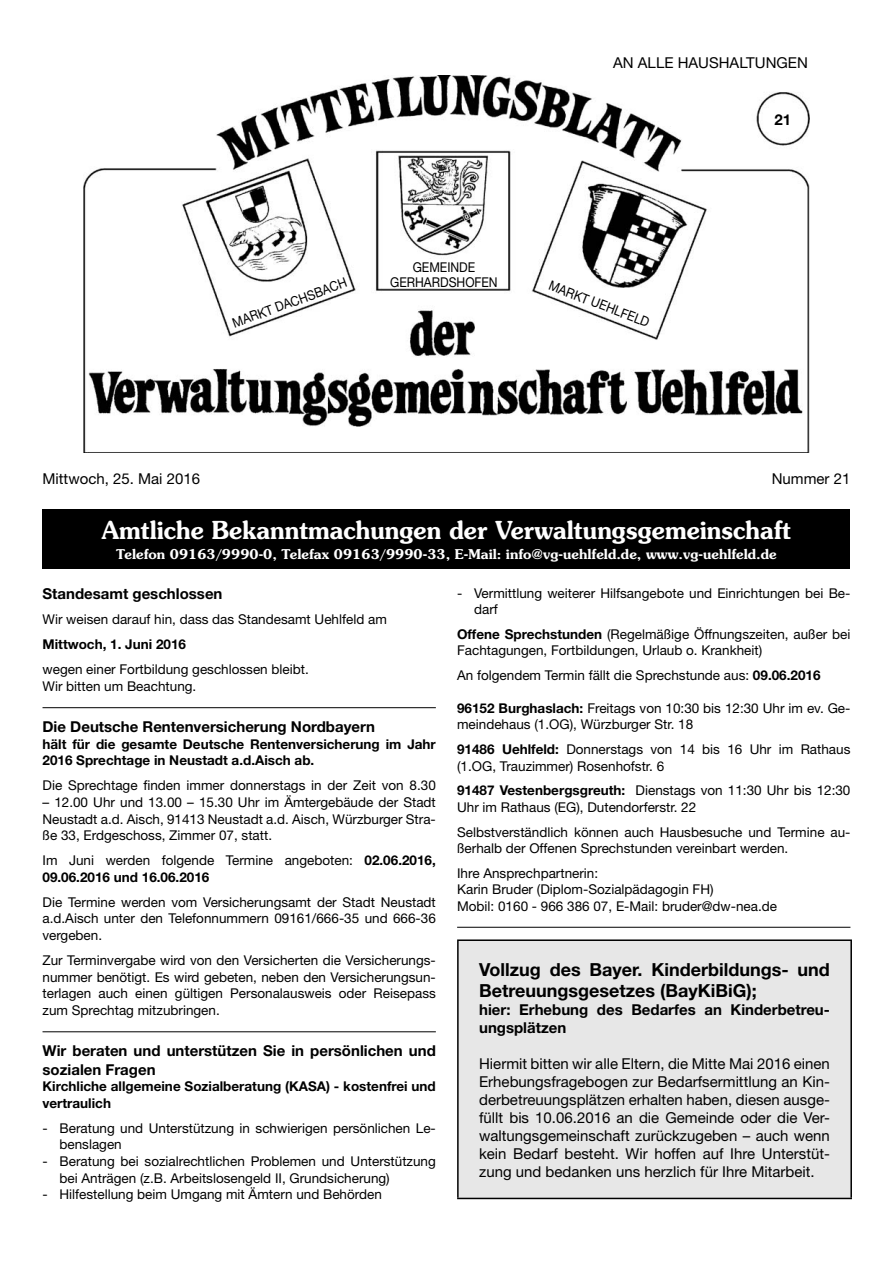
<style>
.page{position:relative;width:893px;height:1263px;background:#fff}
.page>*{position:absolute;margin:0;border:0;box-sizing:border-box;transform-origin:0 0}
.t1{font:600 24.75px "Souvenir";color:#fff;scale:.95 1}
.t2{font:700 18px/21.6px "Helvetica Neue";color:#000}
.t3{font:15px/18px "Helvetica Neue";color:#000;text-align:justify}
.t4{font:700 15px/18.5px "Helvetica Neue";color:#000}
.t5{font:13.5px/16.6px "Helvetica Neue";color:#000}
.t6{font:700 13.5px/16.6px "Helvetica Neue";color:#000}
.t7{font:600 13.5px "Souvenir";color:#fff}
.t8{font:13.5px/15px "Helvetica Neue";color:#000;text-align:center;scale:.9 1}
.s1{font-weight:700}
</style>
<div class="page">
<img style="left:84px;top:75px;width:725px;height:378px">
<hr style="left:43px;top:707px;width:393px;height:1px;background:#000">
<hr style="left:43px;top:1031px;width:393px;height:1px;background:#000">
<hr style="left:457px;top:927px;width:393px;height:1px;background:#000">
<div style="left:458px;top:940px;width:393px;height:258px;background:#e7e7e7"></div>
<hr style="left:457px;top:939px;width:395px;height:2px;background:#000">
<hr style="left:457px;top:941px;width:2px;height:257px;background:#000">
<hr style="left:850px;top:941px;width:2px;height:257px;background:#000">
<hr style="left:457px;top:1198px;width:395px;height:1px;background:#000">
<div style="left:43px;top:509px;width:807px;height:59px;background:#000"></div>
<p class="t3" style="left:613px;top:56px;width:196px">AN ALLE HAUSHALTUNGEN</p>
<p class="t8" style="left:390px;top:261px;width:121px">GEMEINDE<br>GERHARDSHOFEN</p>
<p class="t8" style="left:231px;top:317px;width:136px;rotate:-20deg">MARKT DACHSBACH</p>
<p class="t8" style="left:552px;top:279px;width:120px;rotate:21deg">MARKT UEHLFELD</p>
<p class="t4" style="left:774px;top:112px;width:18px">21</p>
<p class="t3" style="left:43px;top:471px;width:159px">Mittwoch, 25. Mai 2016</p>
<p class="t3" style="left:772px;top:471px;width:80px">Nummer 21</p>
<h1 class="t1" style="left:102px;top:520px;width:727px">Amtliche Bekanntmachungen der Verwaltungsgemeinschaft</h1>
<p class="t7" style="left:116px;top:549px;width:662px">Telefon 09163/9990-0, Telefax 09163/9990-33, E-Mail: info@vg-uehlfeld.de, www.vg-uehlfeld.de</p>
<p class="t4" style="left:43px;top:586px;width:181px">Standesamt geschlossen</p>
<p class="t5" style="left:43px;top:612px;width:346px">Wir weisen darauf hin, dass das Standesamt Uehlfeld am</p>
<p class="t6" style="left:43px;top:637px;width:145px">Mittwoch, 1. Juni 2016</p>
<p class="t5" style="left:43px;top:662px;width:268px">wegen einer Fortbildung geschlossen bleibt.<br>Wir bitten um Beachtung.</p>
<p class="t4" style="left:43px;top:719px;width:334px">Die Deutsche Rentenversicherung Nordbayern</p>
<p class="t6" style="left:43px;top:737px;width:395px">hält für die gesamte Deutsche Rentenversicherung im Jahr<br>2016 Sprechtage in Neustadt a.d.Aisch ab.</p>
<p class="t5" style="left:43px;top:778px;width:395px">Die Sprechtage finden immer donnerstags in der Zeit von 8.30</p>
<p class="t5" style="left:43px;top:795px;width:395px;text-align:justify">– 12.00 Uhr und 13.00 – 15.30 Uhr im Ämtergebäude der Stadt Neustadt a.d. Aisch, 91413 Neustadt a.d. Aisch, Würzburger Stra&shy;ße 33, Erdgeschoss, Zimmer 07, statt.</p>
<p class="t5" style="left:43px;top:853px;width:395px">Im Juni werden folgende Termine angeboten: <span class="s1">02.06.2016,<br>09.06.2016 und 16.06.2016</span></p>
<p class="t5" style="left:43px;top:895px;width:395px;text-align:justify">Die Termine werden vom Versicherungsamt der Stadt Neustadt a.d.Aisch unter den Telefonnummern 09161/666-35 und 666-36 vergeben.</p>
<p class="t5" style="left:43px;top:953px;width:395px;text-align:justify">Zur Terminvergabe wird von den Versicherten die Versicherungs&shy;nummer benötigt. Es wird gebeten, neben den Versicherungsun&shy;terlagen auch einen gültigen Personalausweis oder Reisepass zum Sprechtag mitzubringen.</p>
<p class="t4" style="left:43px;top:1043px;width:395px">Wir beraten und unterstützen Sie in persönlichen und sozialen Fragen</p>
<p class="t6" style="left:43px;top:1079px;width:395px">Kirchliche allgemeine Sozialberatung (KASA) - kostenfrei und vertraulich</p>
<p class="t5" style="left:60px;top:1121px;width:378px;text-indent:-17px">- Beratung und Unterstützung in schwierigen persönlichen Le&shy;benslagen</p>
<p class="t5" style="left:60px;top:1154px;width:378px;text-indent:-17px">- Beratung bei sozialrechtlichen Problemen und Unterstützung bei Anträgen (z.B. Arbeitslosengeld II, Grundsicherung)</p>
<p class="t5" style="left:43px;top:1187px;width:341px">- Hilfestellung beim Umgang mit Ämtern und Behörden</p>
<p class="t5" style="left:474px;top:586px;width:378px;text-indent:-17px">- Vermittlung weiterer Hilfsangebote und Einrichtungen bei Be&shy;darf</p>
<p class="t5" style="left:457px;top:627px;width:395px"><span class="s1">Offene Sprechstunden</span> (Regelmäßige Öffnungszeiten, außer bei<br>Fachtagungen, Fortbildungen, Urlaub o. Krankheit)</p>
<p class="t5" style="left:457px;top:668px;width:365px">An folgendem Termin fällt die Sprechstunde aus: <span class="s1">09.06.2016</span></p>
<p class="t5" style="left:457px;top:701px;width:395px"><span class="s1">96152 Burghaslach:</span> Freitags von 10:30 bis 12:30 Uhr im ev. Ge&shy;meindehaus (1.OG), Würzburger Str. 18</p>
<p class="t5" style="left:457px;top:742px;width:395px"><span class="s1">91486 Uehlfeld:</span> Donnerstags von 14 bis 16 Uhr im Rathaus (1.OG, Trauzimmer) Rosenhofstr. 6</p>
<p class="t5" style="left:457px;top:784px;width:395px"><span class="s1">91487 Vestenbergsgreuth:</span> Dienstags von 11:30 Uhr bis 12:30<br>Uhr im Rathaus (EG), Dutendorferstr. 22</p>
<p class="t5" style="left:457px;top:825px;width:395px">Selbstverständlich können auch Hausbesuche und Termine au&shy;ßerhalb der Offenen Sprechstunden vereinbart werden.</p>
<p class="t5" style="left:457px;top:866px;width:321px">Ihre Ansprechpartnerin:<br>Karin Bruder (Diplom-Sozialpädagogin FH)<br>Mobil: 0160 - 966 386 07, E-Mail: bruder@dw-nea.de</p>
<h2 class="t2" style="left:479px;top:960px;width:352px">Vollzug des Bayer. Kinderbildungs- und<br>Betreuungsgesetzes (BayKiBiG);</h2>
<p class="t4" style="left:479px;top:1002px;width:352px;line-height:18px">hier: Erhebung des Bedarfes an Kinderbetreu&shy;ungsplätzen</p>
<p class="t3" style="left:479px;top:1056px;width:352px">Hiermit bitten wir alle Eltern, die Mitte Mai 2016 einen Erhebungsfragebogen zur Bedarfsermittlung an Kin&shy;derbetreuungsplätzen erhalten haben, diesen ausge&shy;füllt bis 10.06.2016 an die Gemeinde oder die Ver&shy;waltungsgemeinschaft zurückzugeben – auch wenn kein Bedarf besteht. Wir hoffen auf Ihre Unterstüt&shy;zung und bedanken uns herzlich für Ihre Mitarbeit.</p>
</div>
